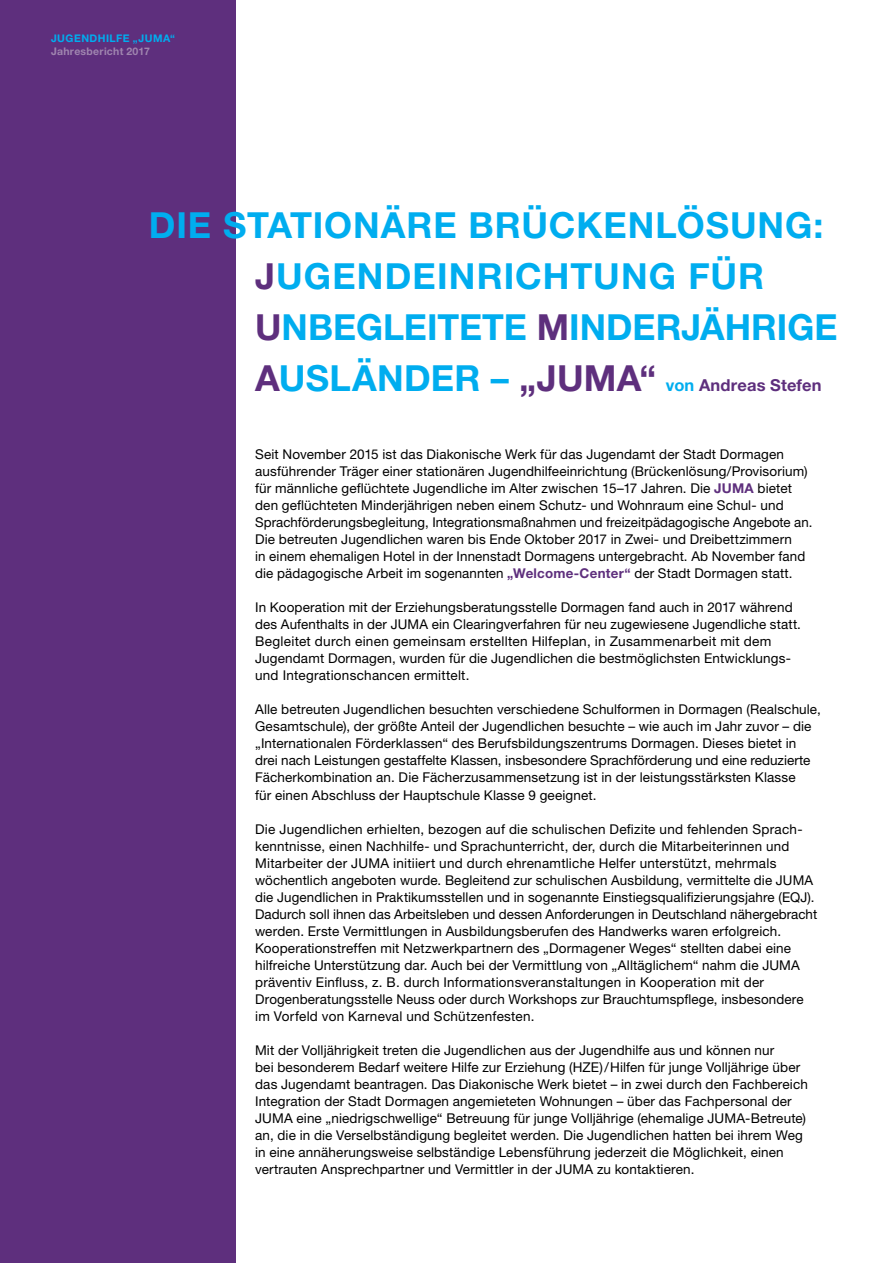
<style>
.page{position:relative;width:893px;height:1263px;background:#fff}
.page>*{position:absolute;margin:0;border:0;box-sizing:border-box;transform-origin:0 0}
.t1{font:700 36px/51px "Helvetica Neue";letter-spacing:.025em;color:#00adef}
.t2{font:700 16.5px "Helvetica Neue";letter-spacing:.01em;color:#5e2f7d}
.t3{font:13.5px/17px "Helvetica Neue";letter-spacing:.01em;color:#000}
.t4{font:700 10.5px "Helvetica Neue";color:#00adef}
.t5{font:700 10.5px "Helvetica Neue";letter-spacing:.03em;color:#9f85af}
.s1{color:#5e2f7d}
.s2{font-size:36px;color:#00adef}
.s3{font-size:36px}
.s4{color:#00adef}
.s5{font-weight:700;color:#5e2f7d}
</style>
<div class="page">
<div style="left:0;top:0;width:236px;height:1263px;background:#5e2f7d"></div>
<p class="t4" style="left:51px;top:32px;width:9px">JUGENDHILFE</p>
<p class="t4" style="left:133px;top:32px;width:44px">„JUMA“</p>
<p class="t5" style="left:51px;top:45px;width:100px">JAHRESBERICHT 2017</p>
<h1 class="t1" style="left:149px;top:199px;width:21px">DIE</h1>
<h1 class="t1" style="left:255px;top:199px;width:570px;text-indent:-32px">STATIONÄRE BRÜCKENLÖSUNG:<br><span class="s1">J</span> UGENDEINRICHTUNG</h1>
<h1 class="t1" style="left:688px;top:250px;width:65px">FÜR</h1>
<h1 class="t1" style="left:255px;top:301px;width:50px"><span class="s1">U</span>NBEGLEITETE</h1>
<h1 class="t1" style="left:537px;top:301px;width:55px"><span class="s1">M</span>INDERJ</h1>
<h1 class="t1" style="left:700px;top:301px;width:48px">ÄHRIGE</h1>
<h1 class="t1" style="left:255px;top:352px;width:48px"><span class="s1">A</span>USL</h1>
<h1 class="t1" style="left:352px;top:352px;width:51px">ÄNDER</h1>
<p class="t2" style="left:491px;top:375px;width:332px"><span class="s2">–</span> <span class="s3">„JUMA“</span> <span class="s4">VON</span> ANDREAS STEFEN</p>
<p class="t3" style="left:255px;top:446px;width:559px">Seit November 2015 ist das Diakonische Werk für das Jugendamt der Stadt Dormagen ausführender Träger einer stationären Jugendhilfeeinrichtung (Brückenlösung/Provisorium) für männliche geflüchtete Jugendliche im Alter zwischen 15–17 Jahren. Die <span class="s5">JUMA</span> bietet den geflüchteten Minderjährigen neben einem Schutz- und Wohnraum eine Schul- und Sprachförderungsbegleitung, Integrationsmaßnahmen und freizeitpädagogische Angebote an.<br>Die betreuten Jugendlichen waren bis Ende Oktober 2017 in Zwei- und Dreibettzimmern<br>in einem ehemaligen Hotel in der Innenstadt Dormagens untergebracht. Ab November fand die pädagogische Arbeit im sogenannten <span class="s5">„WELCOME-CENTER“</span> der Stadt Dormagen statt.</p>
<p class="t3" style="left:255px;top:599px;width:547px">In Kooperation mit der Erziehungsberatungsstelle Dormagen fand auch in 2017 während des Aufenthalts in der JUMA ein Clearingverfahren für neu zugewiesene Jugendliche statt.<br>Begleitet durch einen gemeinsam erstellten Hilfeplan, in Zusammenarbeit mit dem Jugendamt Dormagen, wurden für die Jugendlichen die bestmöglichsten Entwicklungs&shy;und Integrationschancen ermittelt.</p>
<p class="t3" style="left:255px;top:701px;width:567px">Alle betreuten Jugendlichen besuchten verschiedene Schulformen in Dormagen (Realschule, Gesamtschule), der größte Anteil der Jugendlichen besuchte – wie auch im Jahr zuvor – die „Internationalen Förderklassen“ des Berufsbildungszentrums Dormagen. Dieses bietet in drei nach Leistungen gestaffelte Klassen, insbesondere Sprachförderung und eine reduzierte Fächerkombination an. Die Fächerzusammensetzung ist in der leistungsstärksten Klasse<br>für einen Abschluss der Hauptschule Klasse 9 geeignet.</p>
<p class="t3" style="left:255px;top:820px;width:564px">Die Jugendlichen erhielten, bezogen auf die schulischen Defizite und fehlenden Sprach&shy;kenntnisse, einen Nachhilfe- und Sprachunterricht, der, durch die Mitarbeiterinnen und Mitarbeiter der JUMA initiiert und durch ehrenamtliche Helfer unterstützt, mehrmals wöchentlich angeboten wurde. Begleitend zur schulischen Ausbildung, vermittelte die JUMA die Jugendlichen in Praktikumsstellen und in sogenannte Einstiegsqualifizierungsjahre (EQJ).<br>Dadurch soll ihnen das Arbeitsleben und dessen Anforderungen in Deutschland nähergebracht werden. Erste Vermittlungen in Ausbildungsberufen des Handwerks waren erfolgreich.<br>Kooperationstreffen mit Netzwerkpartnern des „Dormagener Weges“ stellten dabei eine hilfreiche Unterstützung dar. Auch bei der Vermittlung von „Alltäglichem“ nahm die JUMA präventiv Einfluss, z. B. durch Informationsveranstaltungen in Kooperation mit der Drogenberatungsstelle Neuss oder durch Workshops zur Brauchtumspflege, insbesondere im Vorfeld von Karneval und Schützenfesten.</p>
<p class="t3" style="left:255px;top:1041px;width:554px">Mit der Volljährigkeit treten die Jugendlichen aus der Jugendhilfe aus und können nur<br>bei besonderem Bedarf weitere Hilfe zur Erziehung (HZE)/Hilfen für junge Volljährige über das Jugendamt beantragen. Das Diakonische Werk bietet – in zwei durch den Fachbereich Integration der Stadt Dormagen angemieteten Wohnungen – über das Fachpersonal der JUMA eine „niedrigschwellige“ Betreuung für junge Volljährige (ehemalige JUMA-Betreute) an, die in die Verselbständigung begleitet werden. Die Jugendlichen hatten bei ihrem Weg in eine annäherungsweise selbständige Lebensführung jederzeit die Möglichkeit, einen vertrauten Ansprechpartner und Vermittler in der JUMA zu kontaktieren.</p>
</div>
